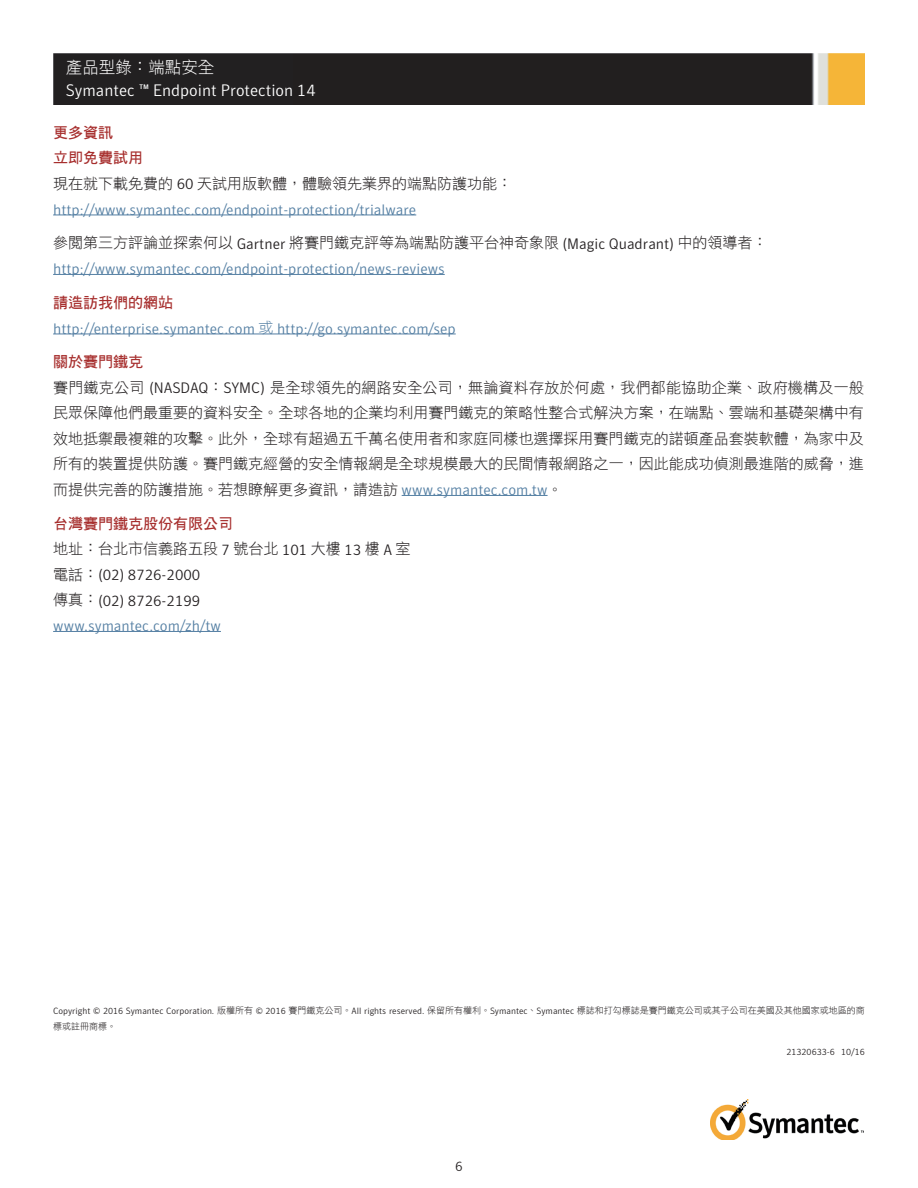
<style>
.page{position:relative;width:918px;height:1188px;background:#fff}
.page>*{position:absolute;margin:0;border:0;box-sizing:border-box;transform-origin:0 0}
.t1{font:300 16.5px "Symantec Sans";color:#fff}
.t2{font:16.5px "DF Hei W3 WIN BF";color:#fff}
.t3{font:15px/25.5px "DF Hei W3 WIN BF";color:#231f20;text-align:justify}
.t4{font:300 15px "Symantec Sans";color:#547fa3}
.t5{font:300 15px/25.5px "Symantec Sans";color:#231f20}
.t6{font:15px/25.5px "DF Hei W7 WIN BF";color:#a72f2e}
.t7{font:300 13.5px "Symantec Sans";color:#231f20}
.t8{font:300 9px "Symantec Sans";color:#231f20}
.t9{font:9px "DF Hei W3 WIN BF";color:#231f20}
.s1{font-family:"Symantec Sans";font-weight:300}
.s2{font-family:"DF Hei W3 WIN BF";font-weight:400}
.s3{font-family:"Symantec Sans";font-weight:300;color:#547fa3}
.s4{color:#547fa3}
</style>
<div class="page">
<img style="left:53px;top:53px;width:812px;height:52px">
<img style="left:710px;top:1099px;width:154px;height:41px">
<hr style="left:53px;top:215px;width:363px;height:1px;background:#547fa3">
<hr style="left:53px;top:274px;width:392px;height:1px;background:#547fa3">
<hr style="left:53px;top:334px;width:403px;height:1px;background:#547fa3">
<hr style="left:402px;top:495px;width:146px;height:1px;background:#547fa3">
<hr style="left:53px;top:631px;width:168px;height:1px;background:#547fa3">
<p class="t2" style="left:66px;top:59px;width:150px">產品型錄：端點安全</p>
<p class="t1" style="left:66px;top:81px;width:251px">Symantec ™ Endpoint Protection 14</p>
<p class="t6" style="left:53px;top:120px;width:92px">更多資訊<br>立即免費試用</p>
<p class="t3" style="left:53px;top:171px;width:460px">現在就下載免費的 <span class="s1">60</span> 天試用版軟體，體驗領先業界的端點防護功能：</p>
<p class="t4" style="left:53px;top:201px;width:365px">http://www.symantec.com/endpoint-protection/trialware</p>
<p class="t3" style="left:53px;top:230px;width:716px">參閱第三方評論並探索何以 <span class="s1">Gartner</span> 將賽門鐵克評等為端點防護平台神奇象限 <span class="s1">(Magic Quadrant)</span> 中的領導者：</p>
<p class="t4" style="left:53px;top:260px;width:393px">http://www.symantec.com/endpoint-protection/news-reviews</p>
<p class="t6" style="left:53px;top:290px;width:122px">請造訪我們的網站</p>
<p class="t4" style="left:53px;top:320px;width:404px">http://enterprise.symantec.com <span class="s2">或</span> http://go.symantec.com/sep</p>
<p class="t6" style="left:53px;top:349px;width:92px">關於賽門鐵克</p>
<p class="t3" style="left:53px;top:375px;width:812px">賽門鐵克公司 <span class="s1">(NASDAQ</span>：<span class="s1">SYMC)</span> 是全球領先的網路安全公司，無論資料存放於何處，我們都能協助企業、政府機構及一般民眾保障他們最重要的資料安全。全球各地的企業均利用賽門鐵克的策略性整合式解決方案，在端點、雲端和基礎架構中有效地抵禦最複雜的攻擊。此外，全球有超過五千萬名使用者和家庭同樣也選擇採用賽門鐵克的諾頓產品套裝軟體，為家中及所有的裝置提供防護。賽門鐵克經營的安全情報網是全球規模最大的民間情報網路之一，因此能成功偵測最進階的威脅，進而提供完善的防護措施。若想瞭解更多資訊，請造訪 <span class="s3">www.symantec.com.tw</span>。</p>
<p class="t6" style="left:53px;top:511px;width:181px">台灣賽門鐵克股份有限公司</p>
<p class="t3" style="left:53px;top:536px;width:359px">地址：台北市信義路五段 <span class="s1">7</span> 號台北 <span class="s1">101</span> 大樓 <span class="s1">13</span> 樓 <span class="s1">A</span> 室</p>
<p class="t5" style="left:53px;top:562px;width:169px"><span class="s2">電話：</span>(02) 8726-2000<br><span class="s2">傳真：</span>(02) 8726-2199 <span class="s4">www.symantec.com/zh/tw</span></p>
<p class="t8" style="left:53px;top:1005px;width:813px">Copyright © 2016 Symantec Corporation. <span class="s2">版權所有</span> © 2016 <span class="s2">賽門鐵克公司。</span>All rights reserved. <span class="s2">保留所有權利。</span>Symantec<span class="s2">、</span>Symantec <span class="s2">標誌和打勾標誌是賽門鐵克公司或其子公司在美國及其他國家或地區的商</span></p>
<p class="t9" style="left:53px;top:1022px;width:64px">標或註冊商標。</p>
<p class="t8" style="left:786px;top:1047px;width:80px">21320633-6 10/16</p>
<p class="t7" style="left:455px;top:1159px;width:9px">6</p>
</div>
